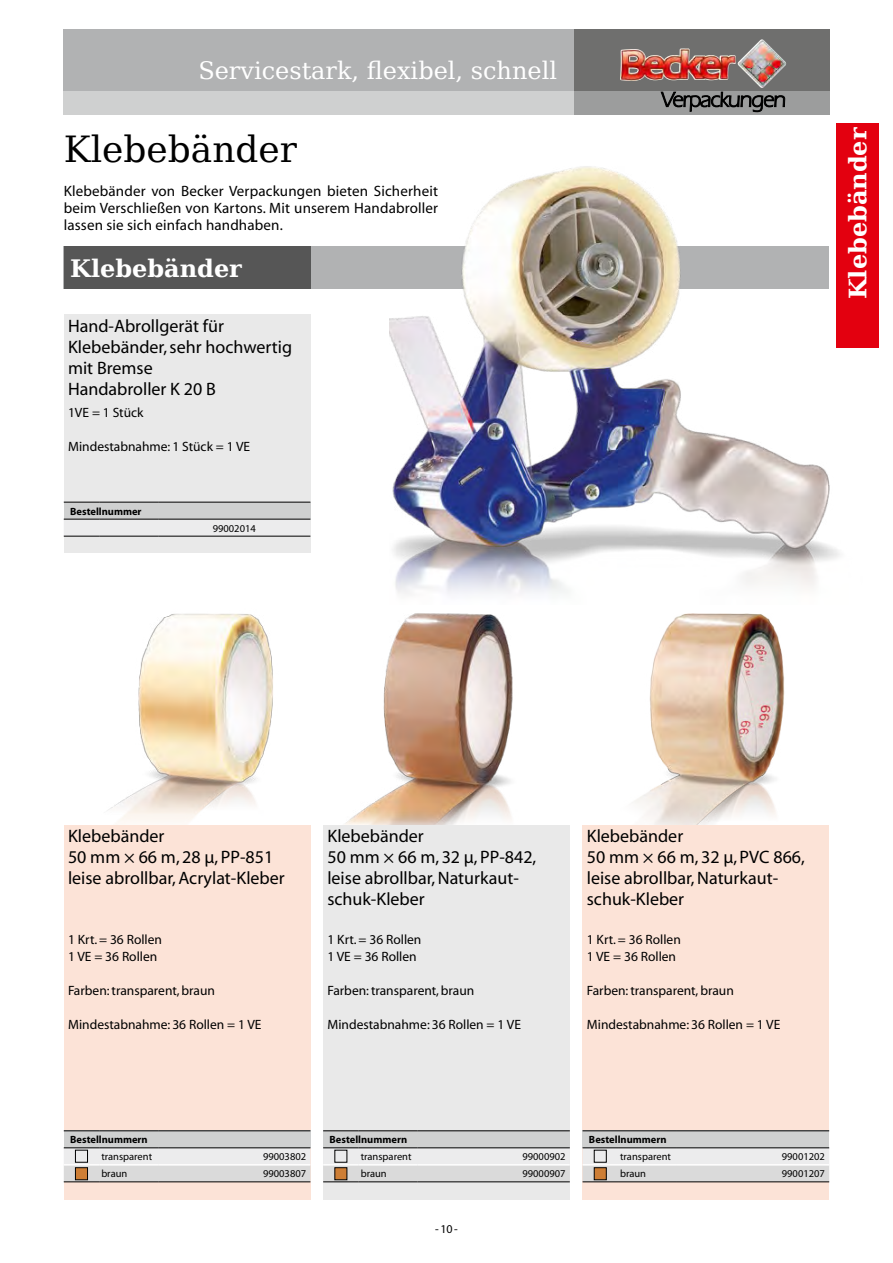
<style>
.page{position:relative;width:893px;height:1263px;background:#fff}
.page>*{position:absolute;margin:0;border:0;box-sizing:border-box;transform-origin:0 0}
.t1{font:36px "Bitstream Vera Serif";color:#000}
.t2{font:24px "Bitstream Vera Serif";color:#fff}
.t3{font:700 24px "Bitstream Vera Serif";color:#fff}
.t4{font:18px/21px "Myriad";color:#000}
.t5{font:15px/17px "Myriad";letter-spacing:.01em;color:#000;text-align:justify}
.t6{font:13.5px/17px "Myriad";color:#000}
.t7{font:12px "Myriad Pro";color:#000}
.t8{font:10.5px "Myriad";color:#000}
.t9{font:700 10.5px "Myriad";color:#000}
.s1{font-family:"Myriad Pro"}
</style>
<div class="page">
<div style="left:64px;top:30px;width:765px;height:85px;background:#b1b2b3"></div>
<div style="left:574px;top:30px;width:255px;height:85px;background:#6f6f6e"></div>
<div style="left:64px;top:91px;width:510px;height:24px;background:#cfd0d0"></div>
<div style="left:574px;top:91px;width:255px;height:24px;background:#9c9d9d"></div>
<svg style="left:661px;top:92px;width:124px;height:20px"></svg>
<img style="left:620px;top:39px;width:166px;height:49px">
<div style="left:64px;top:247px;width:765px;height:42px;background:#b1b2b3"></div>
<div style="left:64px;top:247px;width:246px;height:42px;background:#565656"></div>
<img style="left:389px;top:166px;width:451px;height:428px">
<div style="left:64px;top:315px;width:246px;height:238px;background:#e9e9e9"></div>
<div style="left:64px;top:502px;width:246px;height:17px;background:#cfd0d0"></div>
<svg style="left:64px;top:535px;width:246px;height:1px"></svg>
<hr style="left:64px;top:502px;width:35px;height:1px;background:#000">
<hr style="left:99px;top:502px;width:59px;height:1px;background:#000">
<hr style="left:158px;top:502px;width:152px;height:1px;background:#000">
<hr style="left:64px;top:519px;width:35px;height:1px;background:#000">
<hr style="left:99px;top:519px;width:59px;height:1px;background:#000">
<hr style="left:158px;top:519px;width:152px;height:1px;background:#000">
<hr style="left:64px;top:536px;width:35px;height:1px;background:#000">
<hr style="left:99px;top:536px;width:59px;height:1px;background:#000">
<hr style="left:158px;top:536px;width:152px;height:1px;background:#000">
<img style="left:634px;top:613px;width:151px;height:212px">
<img style="left:345px;top:613px;width:168px;height:212px">
<img style="left:107px;top:613px;width:166px;height:210px">
<div style="left:64px;top:825px;width:246px;height:374px;background:#fce3d7"></div>
<div style="left:64px;top:1131px;width:246px;height:17px;background:#cfd0d0"></div>
<svg style="left:64px;top:1148px;width:246px;height:33px;background:#e0e0e1"></svg>
<hr style="left:64px;top:1130px;width:35px;height:1px;background:#000">
<hr style="left:99px;top:1130px;width:59px;height:1px;background:#000">
<hr style="left:158px;top:1130px;width:152px;height:1px;background:#000">
<hr style="left:64px;top:1147px;width:35px;height:1px;background:#000">
<hr style="left:99px;top:1147px;width:59px;height:1px;background:#000">
<hr style="left:158px;top:1147px;width:152px;height:1px;background:#000">
<hr style="left:64px;top:1181px;width:35px;height:1px;background:#000">
<hr style="left:99px;top:1181px;width:59px;height:1px;background:#000">
<hr style="left:158px;top:1181px;width:152px;height:1px;background:#000">
<hr style="left:64px;top:1164px;width:35px;height:1px;background:#fff">
<hr style="left:99px;top:1164px;width:59px;height:1px;background:#fff">
<hr style="left:158px;top:1164px;width:152px;height:1px;background:#fff">
<div style="left:75px;top:1150px;width:13px;height:12px;border:1px solid #000"></div>
<div style="left:75px;top:1167px;width:13px;height:13px;background:#ce7e35;border:1px solid #000"></div>
<div style="left:323px;top:825px;width:247px;height:374px;background:#e9e9e9"></div>
<div style="left:323px;top:1131px;width:247px;height:17px;background:#cfd0d0"></div>
<svg style="left:323px;top:1148px;width:247px;height:33px"></svg>
<hr style="left:323px;top:1130px;width:36px;height:1px;background:#000">
<hr style="left:359px;top:1130px;width:59px;height:1px;background:#000">
<hr style="left:418px;top:1130px;width:152px;height:1px;background:#000">
<hr style="left:323px;top:1147px;width:36px;height:1px;background:#000">
<hr style="left:359px;top:1147px;width:59px;height:1px;background:#000">
<hr style="left:418px;top:1147px;width:152px;height:1px;background:#000">
<hr style="left:323px;top:1181px;width:36px;height:1px;background:#000">
<hr style="left:359px;top:1181px;width:59px;height:1px;background:#000">
<hr style="left:418px;top:1181px;width:152px;height:1px;background:#000">
<hr style="left:323px;top:1164px;width:36px;height:1px;background:#fff">
<hr style="left:359px;top:1164px;width:59px;height:1px;background:#fff">
<hr style="left:418px;top:1164px;width:152px;height:1px;background:#fff">
<div style="left:334px;top:1167px;width:13px;height:13px;background:#ce7e35;border:1px solid #000"></div>
<div style="left:583px;top:825px;width:246px;height:374px;background:#fce3d7"></div>
<div style="left:583px;top:1131px;width:246px;height:17px;background:#cfd0d0"></div>
<svg style="left:583px;top:1148px;width:246px;height:33px;background:#e0e0e0"></svg>
<hr style="left:583px;top:1130px;width:35px;height:1px;background:#000">
<hr style="left:618px;top:1130px;width:59px;height:1px;background:#000">
<hr style="left:677px;top:1130px;width:152px;height:1px;background:#000">
<hr style="left:583px;top:1147px;width:35px;height:1px;background:#000">
<hr style="left:618px;top:1147px;width:59px;height:1px;background:#000">
<hr style="left:677px;top:1147px;width:152px;height:1px;background:#000">
<hr style="left:583px;top:1181px;width:35px;height:1px;background:#000">
<hr style="left:618px;top:1181px;width:59px;height:1px;background:#000">
<hr style="left:677px;top:1181px;width:152px;height:1px;background:#000">
<hr style="left:583px;top:1164px;width:35px;height:1px;background:#fff">
<hr style="left:618px;top:1164px;width:59px;height:1px;background:#fff">
<hr style="left:677px;top:1164px;width:152px;height:1px;background:#fff">
<div style="left:594px;top:1150px;width:13px;height:12px;border:1px solid #000"></div>
<div style="left:594px;top:1167px;width:13px;height:13px;background:#ce7e35;border:1px solid #000"></div>
<div style="left:836px;top:123px;width:43px;height:225px;background:#e3000f"></div>
<h2 class="t2" style="left:198px;top:57px;width:360px">Servicestark, flexibel, schnell</h2>
<h1 class="t1" style="left:64px;top:128px;width:235px">Klebebänder</h1>
<p class="t5" style="left:64px;top:183px;width:376px">Klebebänder von Becker Verpackungen bieten Sicherheit beim Verschließen von Kartons. Mit unserem Handabroller lassen sie sich einfach handhaben.</p>
<h2 class="t3" style="left:70px;top:254px;width:173px">Klebebänder</h2>
<h3 class="t4" style="left:68px;top:316px;width:226px">Hand-Abrollgerät für<br>Klebebänder, sehr hochwertig mit Bremse<br>Handabroller K 20 B</h3>
<p class="t6" style="left:68px;top:404px;width:77px">1VE = 1 Stück</p>
<p class="t6" style="left:68px;top:438px;width:184px">Mindestabnahme: 1 Stück = 1 VE</p>
<p class="t9" style="left:70px;top:506px;width:73px">Bestellnummer</p>
<p class="t8" style="left:213px;top:523px;width:45px">99002014</p>
<h2 class="t3" style="left:844px;top:299px;width:173px;rotate:-90deg">Klebebänder</h2>
<h3 class="t4" style="left:68px;top:826px;width:218px">Klebebänder<br>50 mm × 66 m, 28 <span class="s1">μ</span>, PP-851 leise abrollbar, Acrylat-Kleber</h3>
<p class="t6" style="left:68px;top:932px;width:96px">1 Krt. = 36 Rollen<br>1 VE = 36 Rollen</p>
<p class="t6" style="left:68px;top:983px;width:148px">Farben: transparent, braun</p>
<p class="t6" style="left:68px;top:1017px;width:195px">Mindestabnahme: 36 Rollen = 1 VE</p>
<h3 class="t4" style="left:327px;top:826px;width:210px">Klebebänder<br>50 mm × 66 m, 32 <span class="s1">μ</span>, PP-842, leise abrollbar, Naturkaut&shy;schuk-Kleber</h3>
<p class="t6" style="left:327px;top:932px;width:96px">1 Krt. = 36 Rollen<br>1 VE = 36 Rollen</p>
<p class="t6" style="left:327px;top:983px;width:148px">Farben: transparent, braun</p>
<p class="t6" style="left:327px;top:1017px;width:195px">Mindestabnahme: 36 Rollen = 1 VE</p>
<h3 class="t4" style="left:587px;top:826px;width:220px">Klebebänder<br>50 mm × 66 m, 32 <span class="s1">μ</span>, PVC 866, leise abrollbar, Naturkaut&shy;schuk-Kleber</h3>
<p class="t6" style="left:587px;top:932px;width:96px">1 Krt. = 36 Rollen<br>1 VE = 36 Rollen</p>
<p class="t6" style="left:587px;top:983px;width:148px">Farben: transparent, braun</p>
<p class="t6" style="left:587px;top:1017px;width:195px">Mindestabnahme: 36 Rollen = 1 VE</p>
<p class="t9" style="left:70px;top:1134px;width:79px">Bestellnummern</p>
<p class="t8" style="left:101px;top:1151px;width:52px">transparent</p>
<p class="t8" style="left:263px;top:1151px;width:45px">99003802</p>
<p class="t8" style="left:101px;top:1168px;width:28px">braun</p>
<p class="t8" style="left:263px;top:1168px;width:45px">99003807</p>
<p class="t9" style="left:330px;top:1134px;width:79px">Bestellnummern</p>
<p class="t8" style="left:361px;top:1151px;width:52px">transparent</p>
<p class="t8" style="left:522px;top:1151px;width:45px">99000902</p>
<p class="t8" style="left:361px;top:1168px;width:28px">braun</p>
<p class="t8" style="left:522px;top:1168px;width:45px">99000907</p>
<p class="t7" style="left:435px;top:1222px;width:24px">-10-</p>
<p class="t9" style="left:589px;top:1134px;width:79px">Bestellnummern</p>
<p class="t8" style="left:620px;top:1151px;width:52px">transparent</p>
<p class="t8" style="left:782px;top:1151px;width:45px">99001202</p>
<p class="t8" style="left:620px;top:1168px;width:28px">braun</p>
<p class="t8" style="left:782px;top:1168px;width:45px">99001207</p>
</div>
